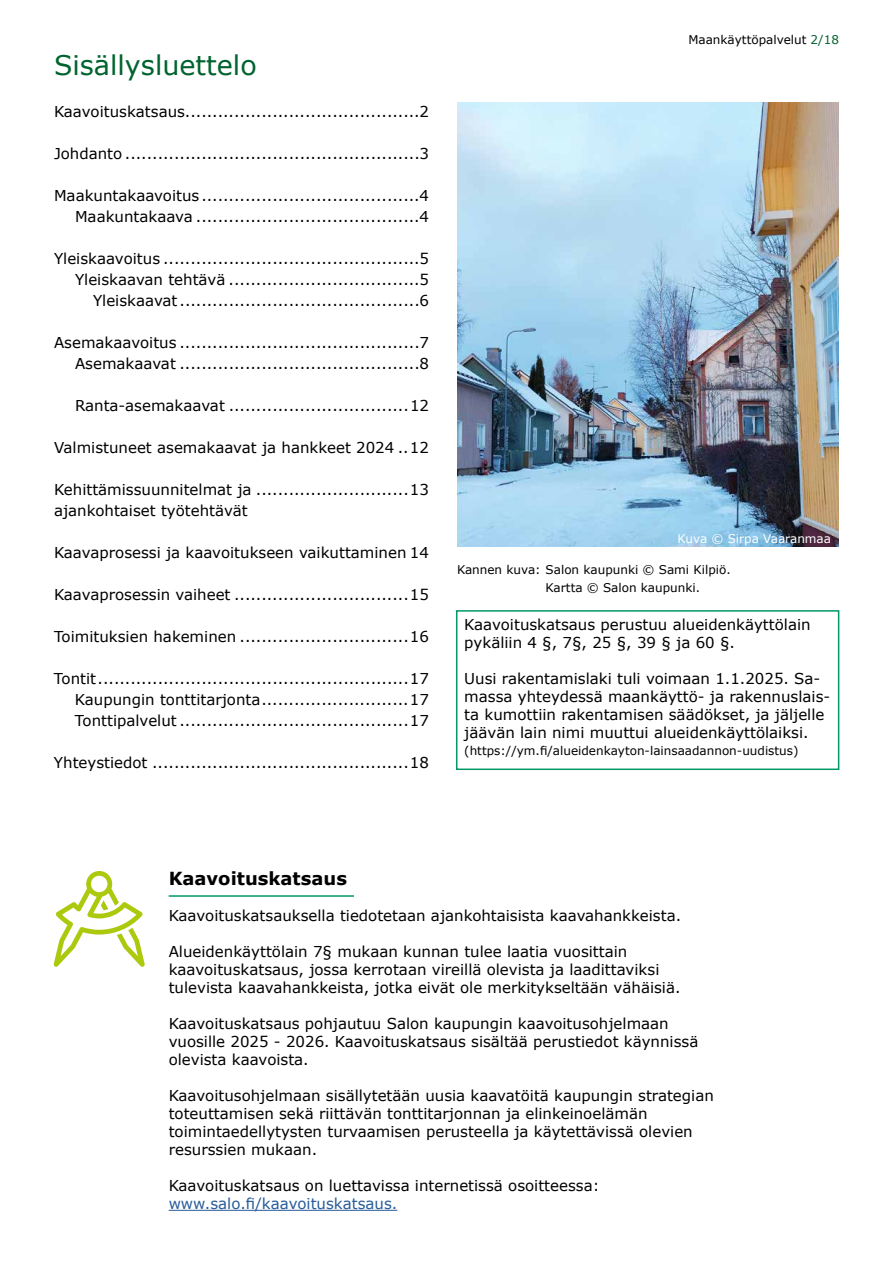
<style>
.page{position:relative;width:893px;height:1263px;background:#fff}
.page>*{position:absolute;margin:0;border:0;box-sizing:border-box;transform-origin:0 0}
.t1{font:27px "Verdana";color:#00632f}
.t2{font:700 18px "Verdana";color:#000}
.t3{font:15px/18px "Verdana";color:#000}
.t4{font:15px "Verdana";color:#275b9b}
.t5{font:12px/18px "Verdana";color:#000}
.t6{font:12px "Verdana";color:#fff}
.s1{color:#00632f}
</style>
<div class="page">
<div style="left:456px;top:610px;width:383px;height:160px;border:2px solid #009869"></div>
<hr style="left:169px;top:1210px;width:228px;height:1px;background:#275b9b">
<svg style="left:54px;top:871px;width:89px;height:96px"></svg>
<hr style="left:169px;top:895px;width:185px;height:2px;background:#009869">
<img style="left:458px;top:102px;width:380px;height:444px">
<h1 class="t1" style="left:54px;top:46px;width:204px">Sisällysluettelo</h1>
<p class="t3" style="left:54px;top:102px;width:376px">Kaavoituskatsaus...........................................2</p>
<p class="t3" style="left:54px;top:144px;width:377px">Johdanto ......................................................3</p>
<p class="t3" style="left:54px;top:185px;width:377px;line-height:21px;text-align:right">Maakuntakaavoitus........................................4<br>Maakuntakaava .........................................4</p>
<p class="t3" style="left:54px;top:248px;width:377px;line-height:21px;text-align:right">Yleiskaavoitus ...............................................5<br>Yleiskaavan tehtävä ...................................5<br>Yleiskaavat............................................6</p>
<p class="t3" style="left:54px;top:332px;width:377px;line-height:21px;text-align:right">Asemakaavoitus ............................................7<br>Asemakaavat ............................................8</p>
<p class="t3" style="left:75px;top:396px;width:356px">Ranta-asemakaavat .................................12</p>
<p class="t3" style="left:54px;top:438px;width:376px">Valmistuneet asemakaavat ja hankkeet 2024 ..12</p>
<p class="t3" style="left:54px;top:479px;width:377px;line-height:21px">Kehittämissuunnitelmat ja ............................13 ajankohtaiset työtehtävät</p>
<p class="t3" style="left:54px;top:543px;width:376px">Kaavaprosessi ja kaavoitukseen vaikuttaminen 14</p>
<p class="t3" style="left:54px;top:585px;width:377px">Kaavaprosessin vaiheet ................................15</p>
<p class="t3" style="left:54px;top:627px;width:376px">Toimituksien hakeminen ...............................16</p>
<p class="t3" style="left:75px;top:668px;width:356px;line-height:21px;text-align:justify;text-indent:-21px">Tontit.........................................................17<br>Kaupungin tonttitarjonta...........................17<br>Tonttipalvelut ..........................................17</p>
<p class="t3" style="left:54px;top:753px;width:377px">Yhteystiedot ...............................................18</p>
<p class="t5" style="left:688px;top:31px;width:152px">Maankäyttöpalvelut <span class="s1">2/18</span></p>
<p class="t6" style="left:677px;top:530px;width:155px">Kuva © Sirpa Vaaranmaa</p>
<p class="t5" style="left:546px;top:560px;width:187px;text-indent:-88px">Kannen kuva: Salon kaupunki © Sami Kilpiö.<br>Kartta © Salon kaupunki.</p>
<p class="t3" style="left:464px;top:615px;width:348px">Kaavoituskatsaus perustuu alueidenkäyttölain pykäliin 4 §, 7§, 25 §, 39 § ja 60 §.</p>
<p class="t3" style="left:464px;top:669px;width:368px">Uusi rakentamislaki tuli voimaan 1.1.2025. Sa&shy;massa yhteydessä maankäyttö- ja rakennuslais&shy;ta kumottiin rakentamisen säädökset, ja jäljelle jäävän lain nimi muuttui alueidenkäyttölaiksi.</p>
<p class="t5" style="left:464px;top:742px;width:336px">(https://ym.fi/alueidenkayton-lainsaadannon-uudistus)</p>
<p class="t2" style="left:169px;top:866px;width:180px">Kaavoituskatsaus</p>
<p class="t3" style="left:169px;top:906px;width:514px">Kaavoituskatsauksella tiedotetaan ajankohtaisista kaavahankkeista.</p>
<p class="t3" style="left:169px;top:942px;width:513px">Alueidenkäyttölain 7§ mukaan kunnan tulee laatia vuosittain kaavoituskatsaus, jossa kerrotaan vireillä olevista ja laadittaviksi tulevista kaavahankkeista, jotka eivät ole merkitykseltään vähäisiä.</p>
<p class="t3" style="left:169px;top:1014px;width:531px">Kaavoituskatsaus pohjautuu Salon kaupungin kaavoitusohjelmaan vuosille 2025 - 2026. Kaavoituskatsaus sisältää perustiedot käynnissä olevista kaavoista.</p>
<p class="t3" style="left:169px;top:1086px;width:547px">Kaavoitusohjelmaan sisällytetään uusia kaavatöitä kaupungin strategian toteuttamisen sekä riittävän tonttitarjonnan ja elinkeinoelämän toimintaedellytysten turvaamisen perusteella ja käytettävissä olevien resurssien mukaan.</p>
<p class="t3" style="left:169px;top:1176px;width:432px">Kaavoituskatsaus on luettavissa internetissä osoitteessa:</p>
<p class="t4" style="left:169px;top:1193px;width:230px">www.salo.fi/kaavoituskatsaus.</p>
</div>
